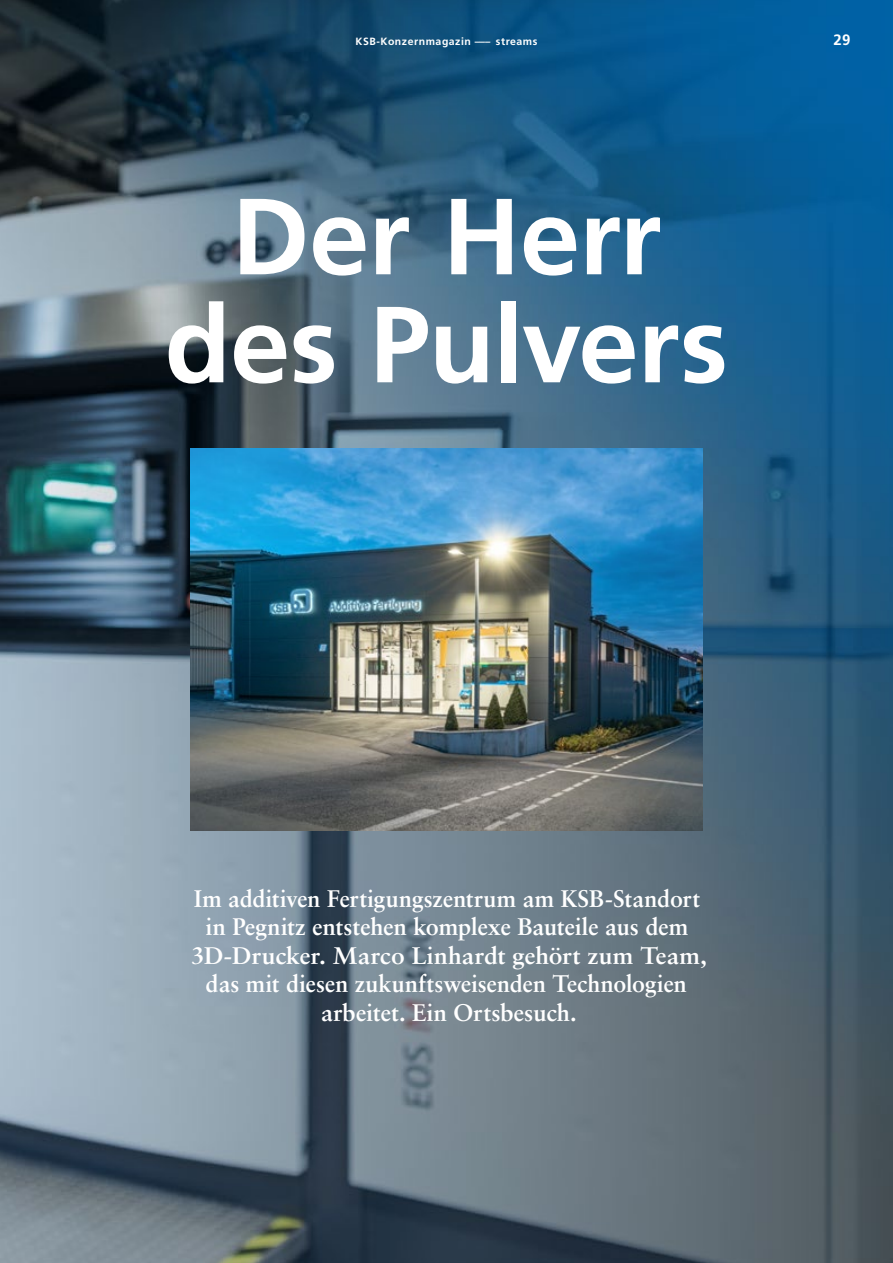
<style>
.page{position:relative;width:893px;height:1263px;background:#fff}
.page>*{position:absolute;margin:0;border:0;box-sizing:border-box;transform-origin:0 0}
.t1{font:700 108px/108px "Frutiger LT Pro";letter-spacing:-.01em;color:#fff;text-align:center}
.t2{font:700 24px/28.5px "Sabon LT Std";color:#fff;text-align:center}
.t3{font:700 15px "Frutiger LT Pro";color:#fff}
.t4{font:700 10.5px "Frutiger LT Pro";letter-spacing:.05em;color:#fff}
</style>
<div class="page">
<img style="left:0;top:0;width:893px;height:1263px">
<img style="left:190px;top:448px;width:513px;height:383px">
<p class="t4" style="left:356px;top:35px;width:183px">KSB-Konzernmagazin ––– streams</p>
<p class="t3" style="left:834px;top:31px;width:18px">29</p>
<h1 class="t1" style="left:165px;top:183px;width:565px">Der Herr des Pulvers</h1>
<p class="t2" style="left:191px;top:883px;width:517px">Im additiven Fertigungszentrum am KSB-Standort in Pegnitz entstehen komplexe Bauteile aus dem 3D-Drucker. Marco Linhardt gehört zum Team, das mit diesen zukunftsweisenden Technologien arbeitet. Ein Ortsbesuch.</p>
</div>
